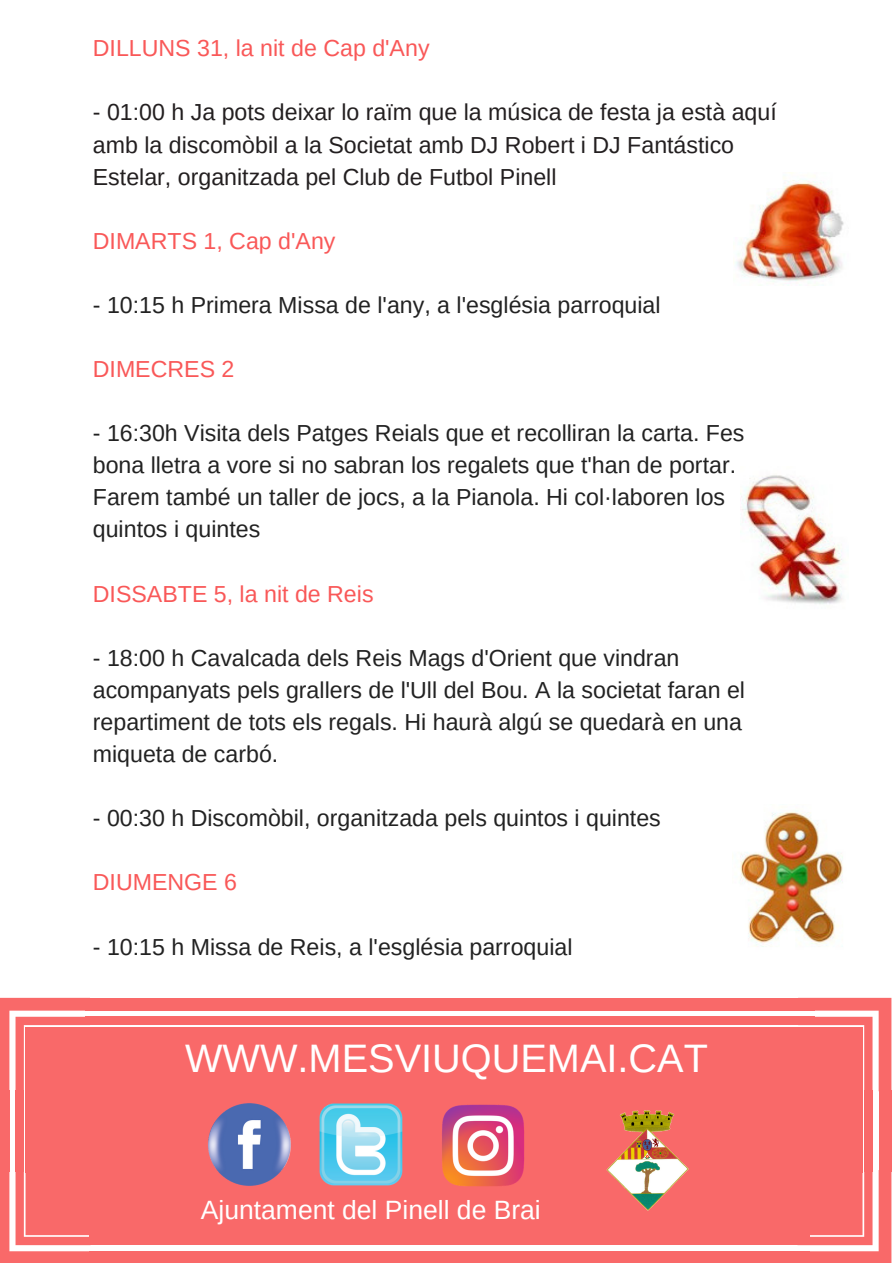
<style>
.page{position:relative;width:893px;height:1263px;background:#fff}
.page>*{position:absolute;margin:0;border:0;box-sizing:border-box;transform-origin:0 0}
.t1{font:39.75px "Arimo";color:#fff}
.t2{font:26.47px "Arimo";color:#fff}
.t3{font:23.17px/32.1px "Arimo";color:#222}
.t4{font:23.17px/32.1px "Arimo";color:#231f20}
.t5{font:23.17px "Arimo";color:#f95858}
</style>
<div class="page">
<img style="left:740px;top:475px;width:104px;height:129px">
<img style="left:735px;top:172px;width:109px;height:114px">
<svg style="left:0;top:998px;width:90px;height:93px;background:#f97e7e"></svg>
<svg style="left:798px;top:998px;width:93px;height:93px;background:#f98080"></svg>
<div style="left:85px;top:998px;width:729px;height:13px;background:#f96969"></div>
<div style="left:85px;top:1027px;width:729px;height:64px;background:#f96969"></div>
<div style="left:85px;top:1017px;width:729px;height:8px;background:#f96969"></div>
<div style="left:0;top:1090px;width:9px;height:81px;background:#f96969"></div>
<div style="left:26px;top:1090px;width:66px;height:82px;background:#f96969"></div>
<div style="left:16px;top:1090px;width:8px;height:81px;background:#f96969"></div>
<div style="left:879px;top:1090px;width:12px;height:81px;background:#f96969"></div>
<div style="left:796px;top:1090px;width:66px;height:82px;background:#f96969"></div>
<div style="left:864px;top:1090px;width:8px;height:81px;background:#f96969"></div>
<div style="left:89px;top:1090px;width:721px;height:81px;background:#f96969"></div>
<div style="left:89px;top:1251px;width:721px;height:12px;background:#f96969"></div>
<div style="left:89px;top:1237px;width:721px;height:8px;background:#f96969"></div>
<div style="left:89px;top:1170px;width:721px;height:65px;background:#f96969"></div>
<svg style="left:0;top:1170px;width:92px;height:93px"></svg>
<svg style="left:796px;top:1170px;width:95px;height:93px"></svg>
<img style="left:740px;top:811px;width:103px;height:136px">
<img style="left:606px;top:1110px;width:83px;height:100px">
<img style="left:208px;top:1103px;width:83px;height:83px">
<img style="left:319px;top:1103px;width:84px;height:83px">
<img style="left:442px;top:1104px;width:83px;height:83px">
<p class="t5" style="left:93px;top:35px;width:338px">DILLUNS 31, la nit de Cap d'Any</p>
<p class="t4" style="left:93px;top:96px;width:685px">- 01:00 h Ja pots deixar lo raïm que la música de festa ja està aquí amb la discomòbil a la Societat amb DJ Robert i DJ Fantástico<br>Estelar, organitzada pel Club de Futbol Pinell</p>
<p class="t5" style="left:93px;top:228px;width:244px">DIMARTS 1, Cap d'Any</p>
<p class="t3" style="left:93px;top:289px;width:569px">- 10:15 h Primera Missa de l'any, a l'església parroquial</p>
<p class="t5" style="left:93px;top:356px;width:143px">DIMECRES 2</p>
<p class="t3" style="left:93px;top:417px;width:653px">- 16:30h Visita dels Patges Reials que et recolliran la carta. Fes bona lletra a vore si no sabran los regalets que t'han de portar.<br>Farem també un taller de jocs, a la Pianola. Hi col·laboren los quintos i quintes</p>
<p class="t5" style="left:93px;top:581px;width:282px">DISSABTE 5, la nit de Reis</p>
<p class="t3" style="left:93px;top:642px;width:654px">- 18:00 h Cavalcada dels Reis Mags d'Orient que vindran acompanyats pels grallers de l'Ull del Bou. A la societat faran el repartiment de tots els regals. Hi haurà algú se quedarà en una miqueta de carbó.</p>
<p class="t3" style="left:93px;top:802px;width:569px">- 00:30 h Discomòbil, organitzada pels quintos i quintes</p>
<p class="t5" style="left:93px;top:869px;width:146px">DIUMENGE 6</p>
<p class="t3" style="left:93px;top:930px;width:481px">- 10:15 h Missa de Reis, a l'església parroquial</p>
<h1 class="t1" style="left:185px;top:1036px;width:524px">WWW.MESVIUQUEMAI.CAT</h1>
<p class="t2" style="left:201px;top:1195px;width:341px">Ajuntament del Pinell de Brai</p>
</div>
